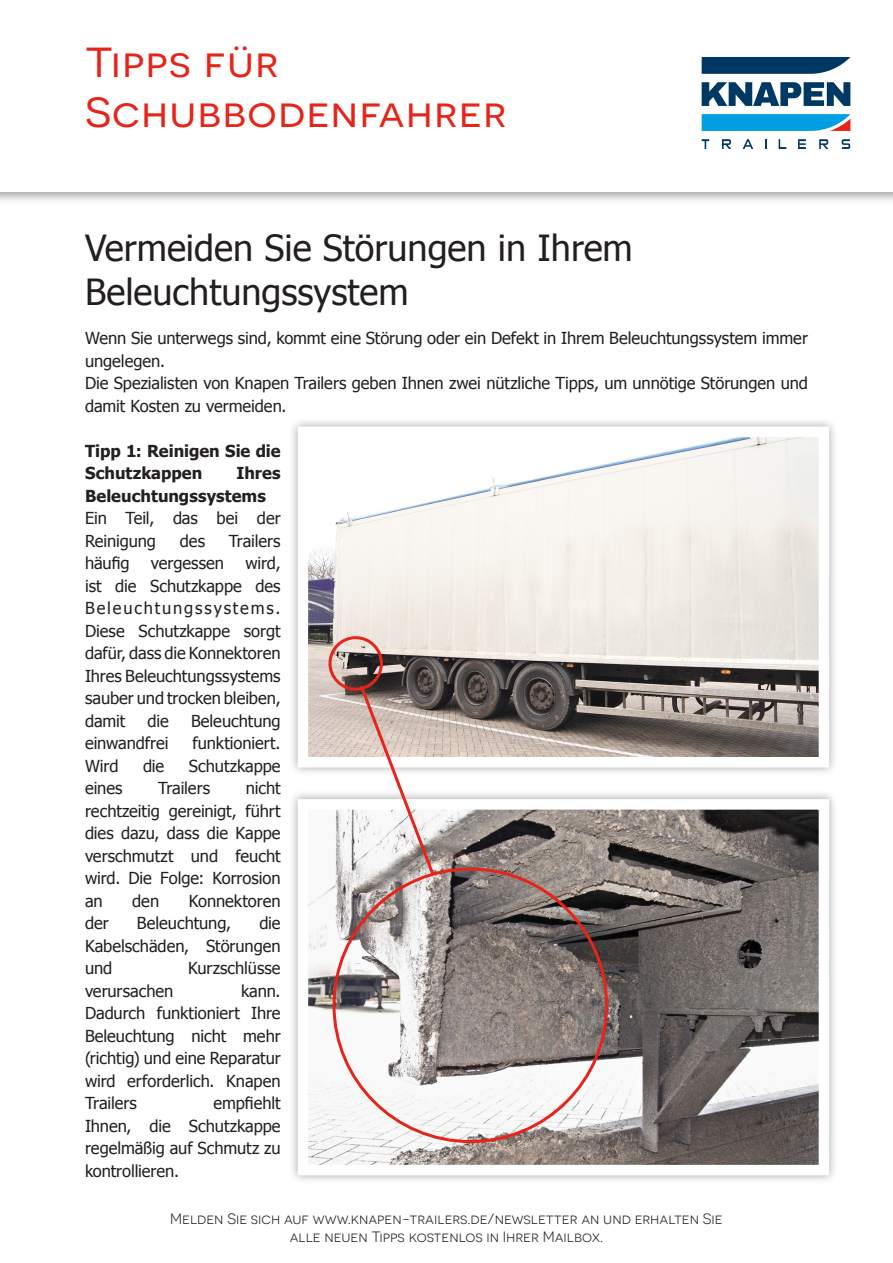
<style>
.page{position:relative;width:893px;height:1263px;background:#fff}
.page>*{position:absolute;margin:0;border:0;box-sizing:border-box;transform-origin:0 0}
.t1{font:42px/50.4px "Novecentosanswide";letter-spacing:.025em;color:#e72419;scale:1.05 1}
.t2{font:36px "Tahoma";color:#231f20}
.t3{font:16.5px/22.5px "Tahoma";letter-spacing:-.005em;color:#231f20;text-align:justify}
.t4{font:700 16.5px/22.5px "Tahoma";color:#231f20}
.t5{font:15px/18px "Novecentosanswide";color:#231f20;text-align:center}
</style>
<div class="page">
<div style="left:289px;top:418px;width:549px;height:359px;background:#f8f8f8"></div>
<svg style="left:293px;top:422px;width:541px;height:350px"></svg>
<div style="left:289px;top:790px;width:549px;height:394px;background:#f8f7f8"></div>
<svg style="left:294px;top:795px;width:539px;height:384px"></svg>
<div style="left:328px;top:636px;width:55px;height:55px;border:3px solid #e72419;border-radius:50%"></div>
<svg style="left:358px;top:682px;width:79px;height:196px"></svg>
<div style="left:0;top:0;width:893px;height:205px;background:#231f20;opacity:.4"></div>
<div style="left:0;top:0;width:893px;height:191px;background:#fff"></div>
<svg style="left:702px;top:57px;width:148px;height:17px;background:#174a72"></svg>
<svg style="left:702px;top:114px;width:148px;height:17px;background:#169edc"></svg>
<svg style="left:702px;top:82px;width:148px;height:24px"></svg>
<svg style="left:702px;top:139px;width:7px;height:10px"></svg>
<svg style="left:743px;top:139px;width:10px;height:10px"></svg>
<svg style="left:779px;top:139px;width:7px;height:10px"></svg>
<svg style="left:798px;top:139px;width:8px;height:10px"></svg>
<svg style="left:819px;top:139px;width:9px;height:10px"></svg>
<svg style="left:842px;top:139px;width:8px;height:10px"></svg>
<svg style="left:722px;top:139px;width:9px;height:10px"></svg>
<h1 class="t1" style="left:85px;top:37px;width:403px">Tipps für<br>Schubbodenfahrer</h1>
<p class="t2" style="left:85px;top:224px;width:549px">Vermeiden Sie Störungen in Ihrem</p>
<p class="t2" style="left:85px;top:267px;width:325px">Beleuchtungssystem</p>
<p class="t3" style="left:85px;top:326px;width:724px">Wenn Sie unterwegs sind, kommt eine Störung oder ein Defekt in Ihrem Beleuchtungssystem immer ungelegen.</p>
<p class="t3" style="left:85px;top:371px;width:724px">Die Spezialisten von Knapen Trailers geben Ihnen zwei nützliche Tipps, um unnötige Störungen und damit Kosten zu vermeiden.</p>
<p class="t4" style="left:85px;top:439px;width:197px">Tipp 1: Reinigen Sie die<br>Schutzkappen</p>
<p class="t4" style="left:85px;top:461px;width:197px;text-indent:152px">Ihres<br>Beleuchtungssystems</p>
<p class="t3" style="left:85px;top:506px;width:197px">Ein Teil, das bei der<br>Reinigung</p>
<p class="t3" style="left:180px;top:529px;width:27px">des</p>
<p class="t3" style="left:229px;top:529px;width:53px">Trailers</p>
<p class="t3" style="left:85px;top:551px;width:46px">häufig</p>
<p class="t3" style="left:151px;top:551px;width:75px">vergessen</p>
<p class="t3" style="left:85px;top:551px;width:197px;text-indent:160px">wird, ist die Schutzkappe des Beleuchtungssystems.<br>Diese Schutzkappe sorgt dafür, dass die Konnektoren Ihres Beleuchtungssystems sauber und trocken bleiben, damit</p>
<p class="t3" style="left:148px;top:709px;width:23px">die</p>
<p class="t3" style="left:191px;top:709px;width:91px">Beleuchtung</p>
<p class="t3" style="left:85px;top:731px;width:85px">einwandfrei</p>
<p class="t3" style="left:192px;top:731px;width:90px">funktioniert.</p>
<p class="t3" style="left:85px;top:754px;width:35px">Wird</p>
<p class="t3" style="left:143px;top:754px;width:23px">die</p>
<p class="t3" style="left:189px;top:754px;width:93px">Schutzkappe</p>
<p class="t3" style="left:85px;top:776px;width:39px">eines</p>
<p class="t3" style="left:158px;top:776px;width:53px">Trailers</p>
<p class="t3" style="left:85px;top:776px;width:197px;text-indent:161px">nicht rechtzeitig gereinigt, führt dies dazu, dass die Kappe verschmutzt und feucht wird. Die Folge: Korrosion an</p>
<p class="t3" style="left:132px;top:889px;width:28px">den</p>
<p class="t3" style="left:189px;top:889px;width:93px">Konnektoren</p>
<p class="t3" style="left:85px;top:911px;width:25px">der</p>
<p class="t3" style="left:137px;top:911px;width:96px">Beleuchtung,</p>
<p class="t3" style="left:85px;top:911px;width:197px;text-indent:174px">die Kabelschäden, Störungen und</p>
<p class="t3" style="left:188px;top:956px;width:94px">Kurzschlüsse</p>
<p class="t3" style="left:85px;top:979px;width:197px;text-indent:156px">kann.<br>Dadurch funktioniert Ihre Beleuchtung nicht mehr (richtig) und eine Reparatur wird erforderlich. Knapen Trailers</p>
<p class="t3" style="left:85px;top:979px;width:90px">verursachen</p>
<p class="t3" style="left:85px;top:1091px;width:197px;text-indent:128px">empfiehlt Ihnen, die Schutzkappe regelmäßig auf Schmutz zu kontrollieren.</p>
<p class="t5" style="left:170px;top:1209px;width:554px">Melden Sie sich auf www.knapen-trailers.de/newsletter an und erhalten Sie alle neuen Tipps kostenlos in Ihrer Mailbox.</p>
</div>
